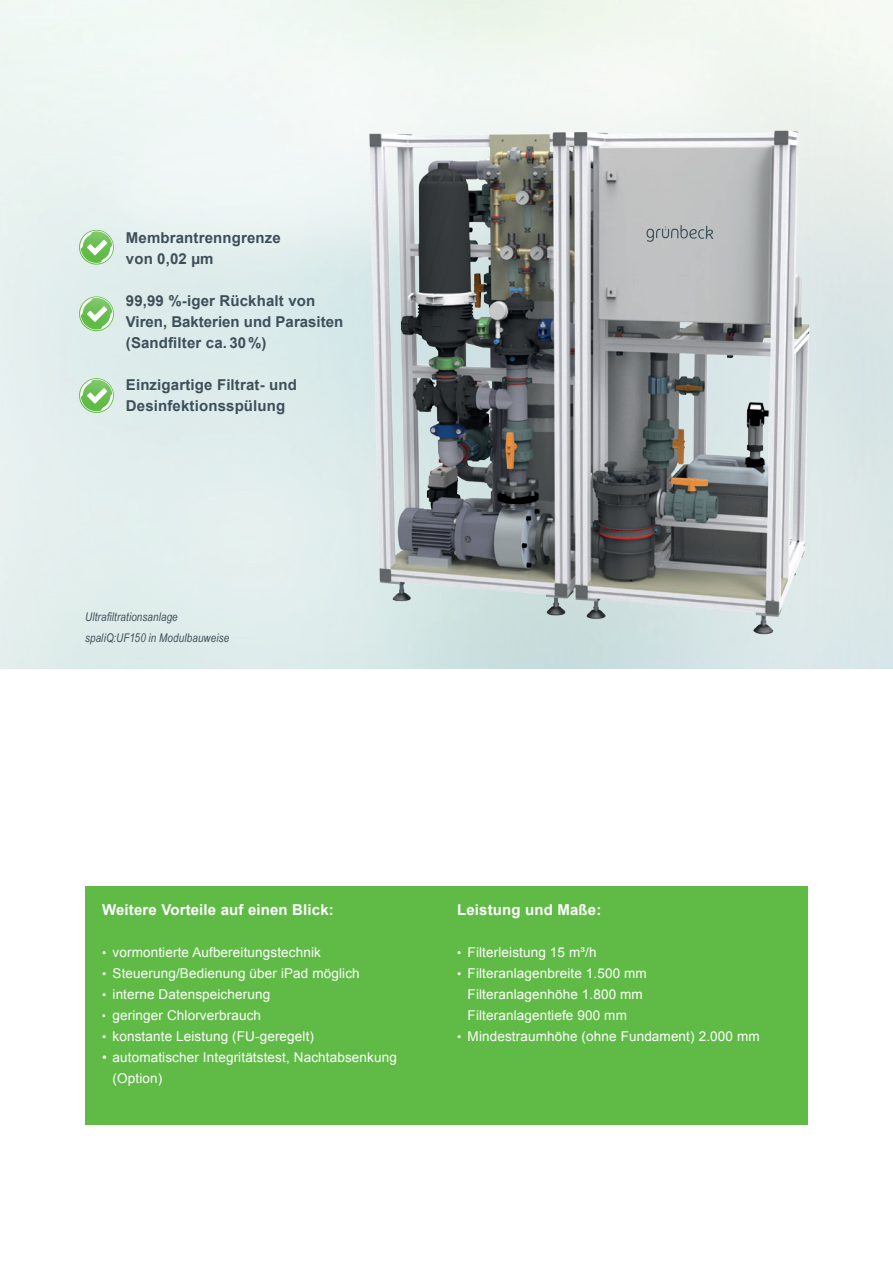
<style>
.page{position:relative;width:893px;height:1263px;background:#fff}
.page>*{position:absolute;margin:0;border:0;box-sizing:border-box;transform-origin:0 0}
.t1{font:700 15px/21px "Arial";letter-spacing:.01em;color:#3d4f59}
.t2{font:700 15px "Arial";letter-spacing:.01em;color:#fff}
.t3{font:13.5px/21px "Arial";letter-spacing:.01em;color:#fff}
.t4{font:italic 12px/21px "Arial Narrow";letter-spacing:.01em;color:#3d4f59}
.s1{font-size:12px}
.s2{font-family:"Arial Narrow";font-size:12px}
</style>
<div class="page">
<div style="left:85px;top:887px;width:723px;height:238px;background:#60bb46"></div>
<img style="left:305px;top:80px;width:541px;height:589px">
<svg style="left:646px;top:225px;width:67px;height:17px"></svg>
<svg style="left:78px;top:228px;width:37px;height:38px"></svg>
<svg style="left:78px;top:295px;width:37px;height:37px"></svg>
<svg style="left:78px;top:377px;width:37px;height:37px"></svg>
<p class="t1" style="left:126px;top:228px;width:157px">Membrantrenngrenze von 0,02 µm</p>
<p class="t1" style="left:126px;top:291px;width:219px">99,99 %-iger Rückhalt von<br>Viren, Bakterien und Parasiten (Sandfilter ca. 30%)</p>
<p class="t1" style="left:126px;top:375px;width:173px">Einzigartige Filtrat- und<br>Desinfektionsspülung</p>
<p class="t4" style="left:85px;top:606px;width:146px">Ultrafiltrationsanlage spaliQ:UF150 in Modulbauweise</p>
<p class="t2" style="left:102px;top:900px;width:233px">Weitere Vorteile auf einen Blick:</p>
<p class="t3" style="left:102px;top:942px;width:220px"><span class="s1">•</span> vormontierte Aufbereitungstechnik</p>
<p class="t3" style="left:102px;top:963px;width:259px"><span class="s1">•</span> Steuerung/Bedienung über iPad möglich</p>
<p class="t3" style="left:102px;top:984px;width:170px"><span class="s1">•</span> interne Datenspeicherung</p>
<p class="t3" style="left:102px;top:1005px;width:161px"><span class="s2">•</span> geringer Chlorverbrauch</p>
<p class="t3" style="left:102px;top:1026px;width:214px"><span class="s1">•</span> konstante Leistung (FU-geregelt)</p>
<p class="t3" style="left:113px;top:1047px;width:286px;text-indent:-11px">• automatischer Integritätstest, Nachtabsenkung (Option)</p>
<p class="t2" style="left:457px;top:900px;width:146px">Leistung und Maße:</p>
<p class="t3" style="left:457px;top:942px;width:141px"><span class="s1">•</span> Filterleistung 15 m³/h</p>
<p class="t3" style="left:468px;top:963px;width:181px;text-indent:-10px"><span class="s1">•</span> Filteranlagenbreite 1.500 mm<br>Filteranlagenhöhe 1.800 mm<br>Filteranlagentiefe 900 mm</p>
<p class="t3" style="left:457px;top:1026px;width:304px"><span class="s1">•</span> Mindestraumhöhe (ohne Fundament) 2.000 mm</p>
</div>
